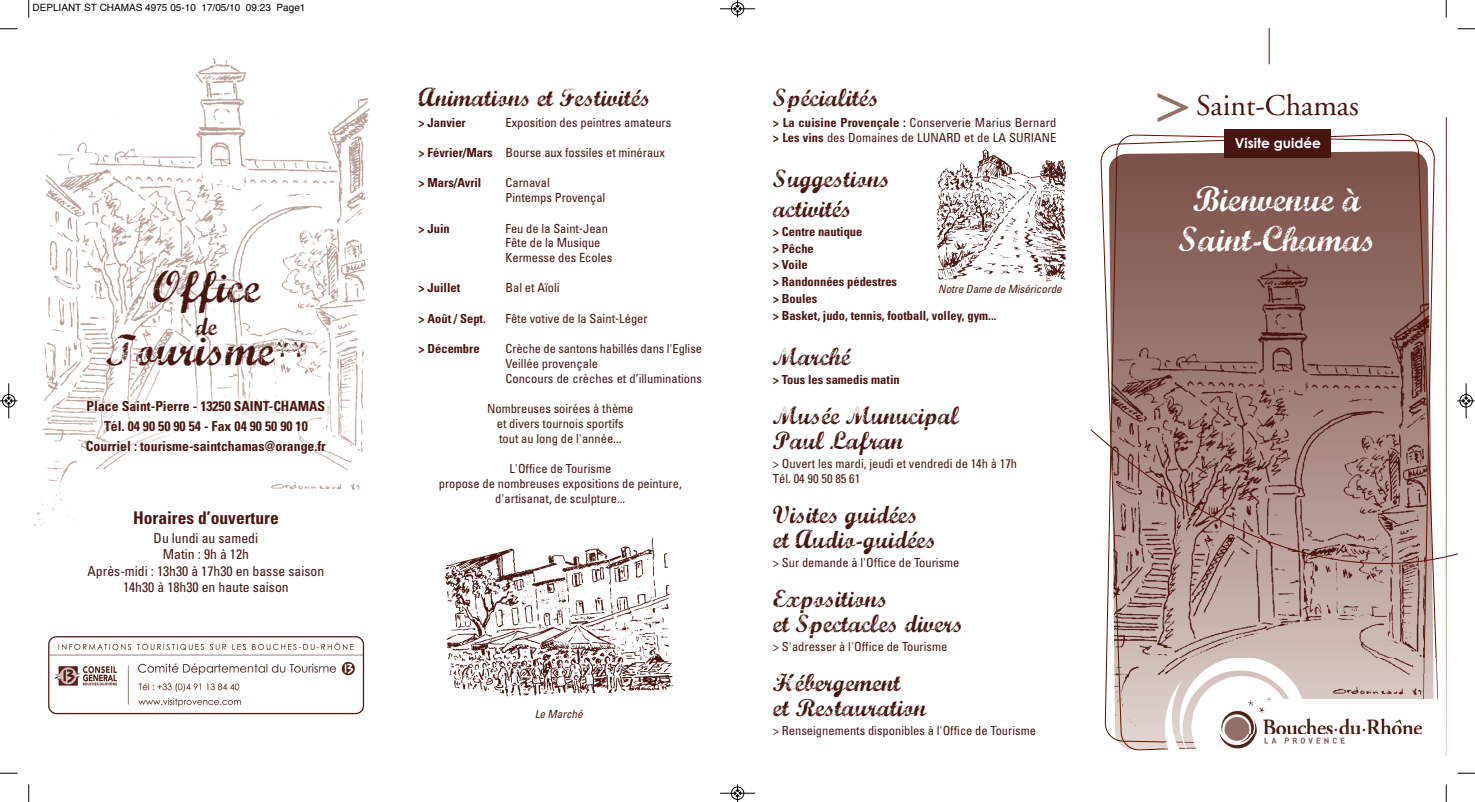
<style>
.page{position:relative;width:1475px;height:802px;background:#fff}
.page>*{position:absolute;margin:0;border:0;box-sizing:border-box;transform-origin:0 0}
.t1{font:45px "Marcelle Script";color:#491511}
.t2{font:35px/40px "Marcelle Script";color:#fff;text-align:center}
.t3{font:30px "Adobe Garamond";color:#491511}
.t4{font:25px/25px "Marcelle Script";color:#491511}
.t5{font:700 condensed 17.5px "Univers";color:#491511}
.t6{font:700 condensed 13.75px/20px "Univers";color:#491511;text-align:center}
.t7{font:condensed 13.75px/16.5px "Univers";color:#491511;text-align:center}
.t8{font:700 13.75px "Century Gothic";color:#fff}
.t9{font:condensed 12.5px/15px "Univers";color:#491511}
.t10{font:700 condensed 12.5px/16.8px "Univers";color:#491511}
.t11{font:italic condensed 11.25px "Univers";letter-spacing:-.005em;color:#491511}
.t12{font:10px "Helvetica";color:#000}
.s1{font-size:33.75px}
.s2{font-weight:700}
.s3{font-family:"Lucida Grande";font-stretch:normal}
.s4{font-family:"Times";font-size:56.25px;color:#957169}
</style>
<div class="page">
<img style="left:32px;top:58px;width:338px;height:469px">
<hr style="left:1269px;top:29px;width:1px;height:35px;background:#5a1000">
<svg style="left:1100px;top:133px;width:337px;height:617px;background:#a1827b"></svg>
<div style="left:1225px;top:130px;width:106px;height:28px;background:#491511"></div>
<svg style="left:1092px;top:383px;width:365px;height:181px;background:#a88b85"></svg>
<img style="left:1165px;top:658px;width:274px;height:92px">
<img style="left:445px;top:538px;width:228px;height:159px">
<svg style="left:48px;top:636px;width:316px;height:78px"></svg>
<img style="left:936px;top:149px;width:131px;height:133px">
<img style="left:39px;top:370px;width:331px;height:107px">
<svg style="left:28px;top:0;width:2px;height:18px"></svg>
<svg style="left:0;top:28px;width:18px;height:2px"></svg>
<svg style="left:1446px;top:0;width:1px;height:18px"></svg>
<svg style="left:1457px;top:28px;width:18px;height:2px"></svg>
<svg style="left:28px;top:784px;width:2px;height:18px"></svg>
<svg style="left:0;top:772px;width:18px;height:2px"></svg>
<svg style="left:1446px;top:784px;width:1px;height:18px"></svg>
<svg style="left:1457px;top:772px;width:18px;height:2px"></svg>
<hr style="left:720px;top:9px;width:35px;height:1px;background:#000">
<div style="left:731px;top:2px;width:13px;height:13px;border:1px solid #000;border-radius:50%"></div>
<svg style="left:734px;top:0;width:7px;height:18px"></svg>
<div style="left:731px;top:786px;width:13px;height:14px;border:1px solid #fff;border-radius:50%"></div>
<hr style="left:720px;top:793px;width:35px;height:1px;background:#000">
<div style="left:731px;top:786px;width:13px;height:13px;border:1px solid #000;border-radius:50%"></div>
<svg style="left:734px;top:784px;width:7px;height:18px"></svg>
<hr style="left:9px;top:383px;width:1px;height:35px;background:#000">
<div style="left:2px;top:394px;width:13px;height:13px;border:1px solid #000;border-radius:50%"></div>
<svg style="left:0;top:397px;width:18px;height:7px"></svg>
<div style="left:1459px;top:394px;width:14px;height:13px;border:1px solid #fff;border-radius:50%"></div>
<hr style="left:1466px;top:383px;width:1px;height:35px;background:#000">
<div style="left:1460px;top:394px;width:12px;height:13px;border:1px solid #000;border-radius:50%"></div>
<svg style="left:1457px;top:397px;width:18px;height:7px"></svg>
<p class="t12" style="left:32px;top:4px;width:274px">DEPLIANT ST CHAMAS 4975 05-10 17/05/10 09:23 Page1</p>
<h1 class="t1" style="left:152px;top:259px;width:109px">Office</h1>
<h3 class="t4" style="left:195px;top:313px;width:24px">de</h3>
<h1 class="t1" style="left:106px;top:322px;width:202px">Tourisme<span class="s1">**</span></h1>
<p class="t6" style="left:86px;top:397px;width:241px">Place Saint-Pierre - 13250 SAINT-CHAMAS<br>Tél. 04 90 50 90 54 - Fax 04 90 50 90 10<br>Courriel : tourisme-saintchamas@orange.fr</p>
<h3 class="t5" style="left:133px;top:511px;width:147px">Horaires d’ouverture</h3>
<p class="t7" style="left:88px;top:530px;width:238px">Du lundi au samedi<br>Matin : 9h à 12h<br>Après-midi : 13h30 à 17h30 en basse saison<br>14h30 à 18h30 en haute saison</p>
<h3 class="t4" style="left:419px;top:84px;width:234px">Animations et Festivités</h3>
<p class="t10" style="left:419px;top:115px;width:49px">&gt; Janvier</p>
<p class="t9" style="left:505px;top:116px;width:167px">Exposition des peintres amateurs</p>
<p class="t9" style="left:419px;top:146px;width:248px"><span class="s2">&gt; Février/Mars</span> Bourse aux fossiles et minéraux</p>
<p class="t10" style="left:419px;top:175px;width:64px">&gt; Mars/Avril</p>
<p class="t9" style="left:505px;top:176px;width:101px">Carnaval<br>Pintemps Provençal</p>
<p class="t10" style="left:419px;top:221px;width:33px">&gt; Juin</p>
<p class="t9" style="left:505px;top:222px;width:108px">Feu de la Saint<span class="s3">‑</span>Jean<br>Fête de la Musique<br>Kermesse des Ecoles</p>
<p class="t10" style="left:419px;top:280px;width:43px">&gt; Juillet</p>
<p class="t9" style="left:505px;top:281px;width:56px">Bal et Aïoli</p>
<p class="t10" style="left:419px;top:311px;width:69px">&gt; Août / Sept.</p>
<p class="t9" style="left:505px;top:312px;width:144px">Fête votive de la Saint<span class="s3">‑</span>Léger</p>
<p class="t10" style="left:419px;top:341px;width:63px">&gt; Décembre</p>
<p class="t9" style="left:505px;top:341px;width:198px">Crèche de santons habillés dans l'Eglise<br>Veillée provençale<br>Concours de crèches et d’illuminations</p>
<p class="t9" style="left:487px;top:401px;width:148px;text-align:center">Nombreuses soirées à thème et divers tournois sportifs tout au long de l'année...</p>
<p class="t9" style="left:439px;top:461px;width:244px;text-align:center">L'Office de Tourisme<br>propose de nombreuses expositions de peinture, d'artisanat, de sculpture...</p>
<p class="t11" style="left:535px;top:709px;width:50px">Le Marché</p>
<h3 class="t4" style="left:773px;top:84px;width:107px">Spécialités</h3>
<p class="t9" style="left:773px;top:116px;width:285px"><span class="s2">&gt; La cuisine Provençale :</span> Conserverie Marius Bernard <span class="s2">&gt; Les vins</span> des Domaines de LUNARD et de LA SURIANE</p>
<h3 class="t4" style="left:773px;top:163px;width:118px;line-height:30px">Suggestions activités</h3>
<p class="t10" style="left:773px;top:224px;width:225px">&gt; Centre nautique<br>&gt; Pêche<br>&gt; Voile<br>&gt; Randonnées pédestres<br>&gt; Boules<br>&gt; Basket, judo, tennis, football, volley, gym...</p>
<h3 class="t4" style="left:773px;top:343px;width:79px">Marché</h3>
<p class="t10" style="left:773px;top:372px;width:128px">&gt; Tous les samedis matin</p>
<h3 class="t4" style="left:773px;top:402px;width:188px">Musée Munucipal<br>Paul Lafran</h3>
<p class="t9" style="left:773px;top:457px;width:246px">&gt; Ouvert les mardi, jeudi et vendredi de 14h à 17h<br>Tél. 04 90 50 85 61</p>
<h3 class="t4" style="left:773px;top:501px;width:165px">Visites guidées et Audio-guidées</h3>
<p class="t9" style="left:773px;top:555px;width:188px">&gt; Sur demande à l'Office de Tourisme</p>
<h3 class="t4" style="left:773px;top:585px;width:192px">Expositions<br>et Spectacles divers</h3>
<p class="t9" style="left:773px;top:639px;width:176px">&gt; S'adresser à l'Office de Tourisme</p>
<h3 class="t4" style="left:773px;top:669px;width:155px">Hébergement<br>et Restauration</h3>
<p class="t9" style="left:773px;top:723px;width:264px">&gt; Renseignements disponibles à l'Office de Tourisme</p>
<p class="t11" style="left:938px;top:285px;width:125px">Notre Dame de Miséricorde</p>
<h3 class="t3" style="left:1157px;top:94px;width:203px"><span class="s4">&gt;</span> Saint-Chamas</h3>
<p class="t8" style="left:1235px;top:134px;width:88px">Visite guidée</p>
<h2 class="t2" style="left:1178px;top:179px;width:199px">Bienvenue à<br>Saint-Chamas</h2>
</div>
